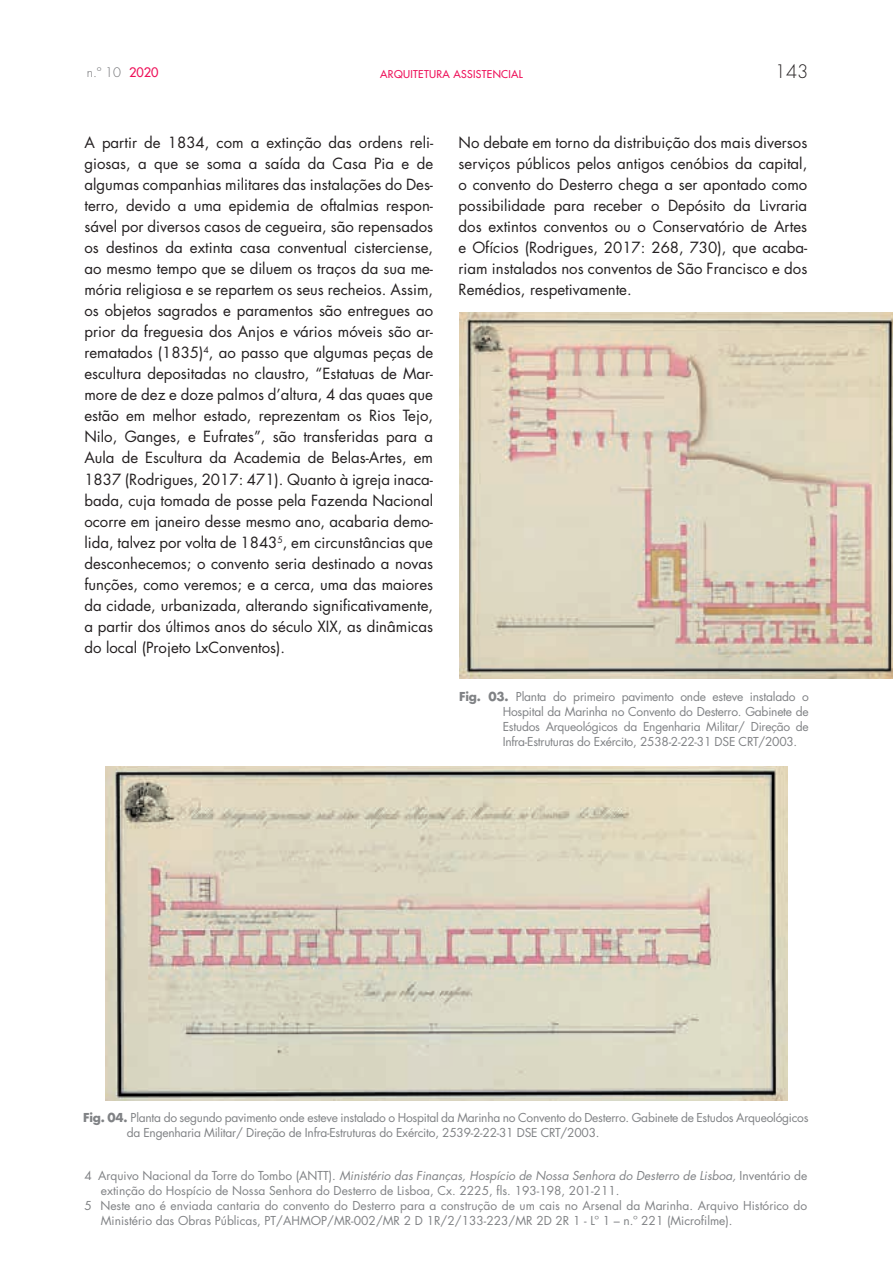
<style>
.page{position:relative;width:893px;height:1263px;background:#fff}
.page>*{position:absolute;margin:0;border:0;box-sizing:border-box;transform-origin:0 0}
.t1{font:300 18px "Futura Std";color:#231f20}
.t2{font:15px/21px "Futura Std";color:#231f20;text-align:justify}
.t3{font:300 12.75px "Futura Std";color:#6c6d70}
.t4{font:12px/15px "Futura Std";letter-spacing:-.02em;color:#808285;text-align:justify}
.t5{font:12px "Futura Std";color:#808285}
.t6{font:italic 12px "Futura Std";color:#808285}
.t7{font:500 10.5px "Futura Std";letter-spacing:.03em;color:#ee1059}
.s1{font-weight:500;color:#ee1059}
.s2{font-weight:700}
.s3{font-style:normal}
</style>
<div class="page">
<img style="left:459px;top:313px;width:434px;height:366px">
<img style="left:105px;top:766px;width:683px;height:335px">
<p class="t3" style="left:87px;top:64px;width:73px">n.º 10 <span class="s1">2020</span></p>
<p class="t7" style="left:380px;top:67px;width:144px">ARQUITETURA ASSISTENCIAL</p>
<p class="t1" style="left:775px;top:60px;width:35px">143</p>
<p class="t2" style="left:84px;top:133px;width:350px">A partir de 1834, com a extinção das ordens reli&shy;giosas, a que se soma a saída da Casa Pia e de algumas companhias militares das instalações do Des&shy;terro, devido a uma epidemia de oftalmias respon&shy;sável por diversos casos de cegueira, são repensados os destinos da extinta casa conventual cisterciense, ao mesmo tempo que se diluem os traços da sua me&shy;mória religiosa e se repartem os seus recheios. Assim, os objetos sagrados e paramentos são entregues ao prior da freguesia dos Anjos e vários móveis são ar&shy;rematados (1835)<sup>4</sup>, ao passo que algumas peças de escultura depositadas no claustro, “Estatuas de Mar&shy;more de dez e doze palmos d’altura, 4 das quaes que estão em melhor estado, reprezentam os Rios Tejo, Nilo, Ganges, e Eufrates”, são transferidas para a Aula de Escultura da Academia de Belas-Artes, em 1837 (Rodrigues, 2017: 471). Quanto à igreja inaca&shy;bada, cuja tomada de posse pela Fazenda Nacional ocorre em janeiro desse mesmo ano, acabaria demo&shy;lida, talvez por volta de 1843<sup>5</sup>, em circunstâncias que desconhecemos; o convento seria destinado a novas funções, como veremos; e a cerca, uma das maiores da cidade, urbanizada, alterando significativamente, a partir dos últimos anos do século XIX, as dinâmicas do local (Projeto LxConventos).</p>
<p class="t2" style="left:459px;top:133px;width:350px">No debate em torno da distribuição dos mais diversos serviços públicos pelos antigos cenóbios da capital, o convento do Desterro chega a ser apontado como possibilidade para receber o Depósito da Livraria dos extintos conventos ou o Conservatório de Artes e Ofícios (Rodrigues, 2017: 268, 730), que acaba&shy;riam instalados nos conventos de São Francisco e dos Remédios, respetivamente.</p>
<p class="t4" style="left:503px;top:689px;width:308px;text-indent:-44px"><span class="s2">Fig. 03.</span> Planta do primeiro pavimento onde esteve instalado o Hospital da Marinha no Convento do Desterro. Gabinete de Estudos Arqueológicos da Engenharia Militar/ Direção de Infra-Estruturas do Exército, 2538-2-22-31 DSE CRT/2003.</p>
<p class="t4" style="left:127px;top:1110px;width:683px;text-indent:-44px"><span class="s2">Fig. 04.</span> Planta do segundo pavimento onde esteve instalado o Hospital da Marinha no Convento do Desterro. Gabinete de Estudos Arqueológicos da Engenharia Militar/ Direção de Infra-Estruturas do Exército, 2539-2-22-31 DSE CRT/2003.</p>
<p class="t6" style="left:84px;top:1167px;width:724px"><span class="s3">4 Arquivo Nacional da Torre do Tombo (ANTT).</span> Ministério das Finanças, Hospício de Nossa Senhora do Desterro de Lisboa, <span class="s3">Inventário de</span></p>
<p class="t5" style="left:101px;top:1182px;width:520px">extinção do Hospício de Nossa Senhora do Desterro de Lisboa, Cx. 2225, fls. 193-198, 201-211.</p>
<p class="t5" style="left:84px;top:1197px;width:724px">5 Neste ano é enviada cantaria do convento do Desterro para a construção de um cais no Arsenal da Marinha. Arquivo Histórico do</p>
<p class="t5" style="left:101px;top:1212px;width:633px">Ministério das Obras Públicas, PT/AHMOP/MR-002/MR 2 D 1R/2/133-223/MR 2D 2R 1 - Lº 1 – n.º 221 (Microfilme).</p>
</div>
